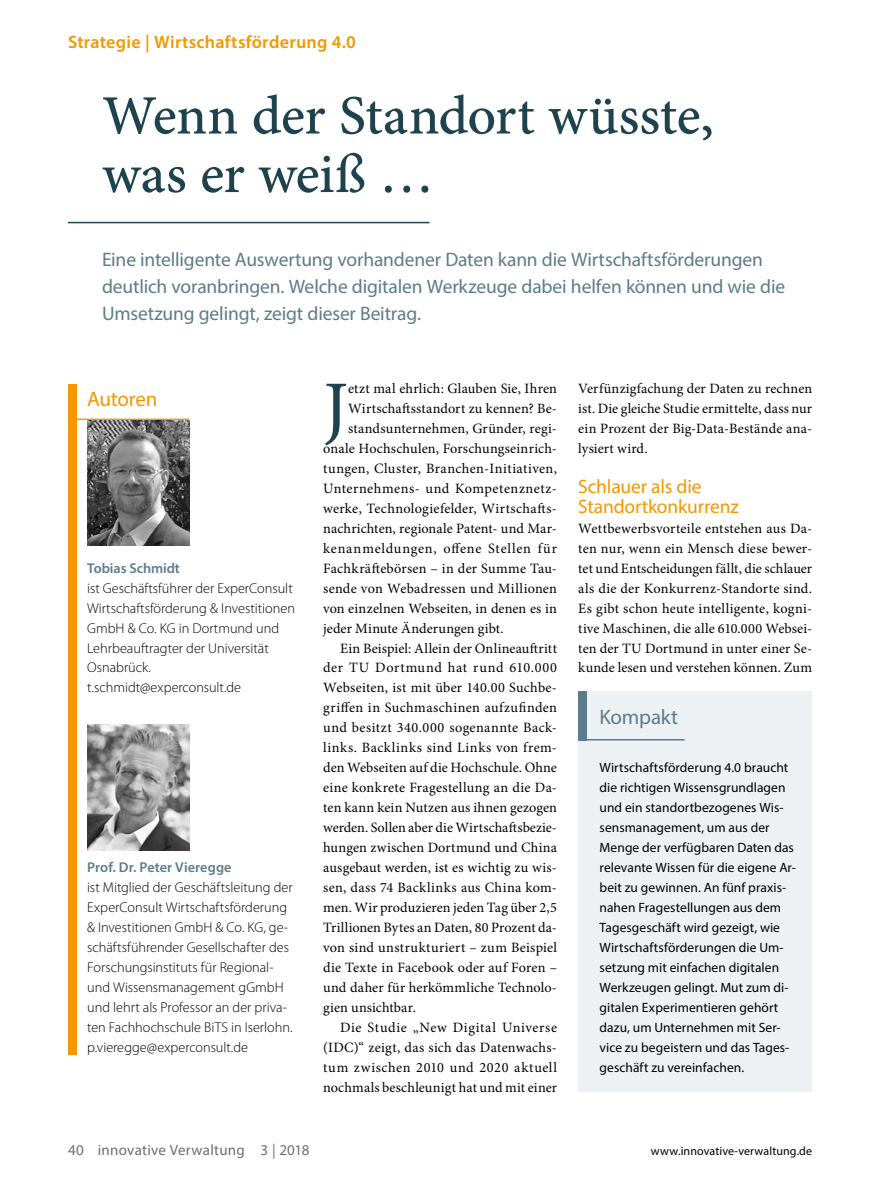
<style>
.page{position:relative;width:893px;height:1187px;background:#fff}
.page>*{position:absolute;margin:0;border:0;box-sizing:border-box;transform-origin:0 0}
.Para_x_Initial{font:75.6px "Minion Pro";color:#1e434f}
.Title_x{font:55.5px/58.5px "Minion Pro Medium Capt";letter-spacing:-.015em;color:#1e434f}
.Box_Heading_Auhtor{font:21px "Myriad Pro";letter-spacing:-.01em;color:#f49700}
.Box_Heading_2{font:21px "Myriad Pro";letter-spacing:-.01em;color:#5d7b8a}
.Trailer_x{font:19.5px/27px "Myriad Pro";letter-spacing:-.005em;color:#5d7b8a}
.Section_Heading_1_x{font:19.5px/20px "Myriad Pro";letter-spacing:-.01em;color:#f49700}
.Category_x{font:600 18px "Myriad Pro";letter-spacing:.015em;color:#f49700}
.NoXML_Fußzeile{font:15px "Myriad Pro";letter-spacing:.02em;color:#6e6e6e}
.NoXML_Pagina{font:15px "Myriad Pro";color:#6e6e6e}
.Para_Indent{font:14.25px/20px "Minion Pro";letter-spacing:.01em;color:#000;text-align:justify}
.Para_Box_Author{font:300 14.25px/20px "Myriad Pro";color:#000}
.Para_x_Initial-2{font:14.25px "Minion Pro";letter-spacing:.015em;color:#000}
.Para_x{font:14.25px/20px "Minion Pro";letter-spacing:.005em;color:#000;text-align:justify}
.Para_x_Initial-3{font:14.25px "Minion Pro";letter-spacing:.05em;color:#000}
.Para_x_Initial-4{font:14.25px "Minion Pro";letter-spacing:.035em;color:#000}
.Para_Box_Author-2{font:600 14.25px "Myriad Pro";letter-spacing:.005em;color:#5d7b8a}
.Para_Box{font:13.5px/20px "Myriad Pro";letter-spacing:.005em;color:#000}
.NoXML_Fußzeile-2{font:12px "Myriad Pro";letter-spacing:.005em;color:#000}
.s1{font-weight:600;color:#5d7b8a}
</style>
<div class="page">
<hr style="left:68px;top:222px;width:361px;height:1px;background:#1e434f">
<hr style="left:74px;top:418px;width:115px;height:2px;background:#f49700">
<div style="left:68px;top:384px;width:9px;height:670px;background:#f49700"></div>
<img style="left:87px;top:420px;width:102px;height:125px">
<img style="left:87px;top:724px;width:102px;height:126px">
<div style="left:578px;top:691px;width:234px;height:400px;background:#edf1f4"></div>
<hr style="left:587px;top:739px;width:98px;height:1px;background:#5d7b8a">
<div style="left:578px;top:691px;width:9px;height:49px;background:#5d7b8a"></div>
<p class="Category_x" style="left:68px;top:30px;width:289px">Strategie | Wirtschaftsförderung 4.0</p>
<p class="Title_x" style="left:102px;top:89px;width:613px">Wenn der Standort wüsste, was er weiß …</p>
<p class="Trailer_x" style="left:102px;top:245px;width:685px">Eine intelligente Auswertung vorhandener Daten kann die Wirtschaftsförderungen deutlich voranbringen. Welche digitalen Werkzeuge dabei helfen können und wie die<br>Umsetzung gelingt, zeigt dieser Beitrag.</p>
<p class="Box_Heading_Auhtor" style="left:87px;top:386px;width:72px">Autoren</p>
<p class="Para_Box_Author" style="left:87px;top:558px;width:209px"><span class="s1">Tobias Schmidt<br></span>ist Geschäftsführer der ExperConsult<br>Wirtschaftsförderung &amp; Investitionen<br>GmbH &amp; Co. KG in Dortmund und<br>Lehrbeauftragter der Universität<br>Osnabrück. t.schmidt@experconsult.de</p>
<p class="Para_Box_Author-2" style="left:87px;top:858px;width:146px">Prof. Dr. Peter Vieregge</p>
<p class="Para_Box_Author" style="left:87px;top:877px;width:207px">ist Mitglied der Geschäftsleitung der ExperConsult Wirtschaftsförderung &amp; Investitionen GmbH &amp; Co. KG, ge&shy;schäftsführender Gesellschafter des Forschungsinstituts für Regional&shy;und Wissensmanagement gGmbH und lehrt als Professor an der priva&shy;ten Fachhochschule BiTS in Iserlohn.</p>
<p class="Para_Box_Author" style="left:87px;top:1037px;width:162px">p.vieregge@experconsult.de</p>
<p class="Para_x_Initial" style="left:323px;top:358px;width:26px">J</p>
<p class="Para_x_Initial-2" style="left:348px;top:379px;width:210px">etzt mal ehrlich: Glauben Sie, Ihren</p>
<p class="Para_x_Initial-2" style="left:348px;top:399px;width:210px">Wirtschaftsstandort zu kennen? Be-</p>
<p class="Para_x_Initial-2" style="left:348px;top:419px;width:210px">standsunternehmen, Gründer, regi-</p>
<p class="Para_x_Initial-2" style="left:323px;top:439px;width:235px">onale Hochschulen, Forschungseinrich-</p>
<p class="Para_x_Initial-2" style="left:323px;top:458px;width:235px">tungen, Cluster, Branchen-Initiativen,</p>
<p class="Para_x_Initial-4" style="left:323px;top:478px;width:235px">Unternehmens- und Kompetenznetz-</p>
<p class="Para_x_Initial-2" style="left:323px;top:498px;width:235px">werke, Technologiefelder, Wirtschafts-</p>
<p class="Para_x_Initial-2" style="left:323px;top:518px;width:235px">nachrichten, regionale Patent- und Mar-</p>
<p class="Para_x_Initial-3" style="left:323px;top:538px;width:235px">kenanmeldungen, offene Stellen für</p>
<p class="Para_x_Initial-2" style="left:323px;top:558px;width:235px">Fachkräftebörsen – in der Summe Tau-</p>
<p class="Para_x_Initial-2" style="left:323px;top:578px;width:235px">sende von Webadressen und Millionen</p>
<p class="Para_x_Initial-2" style="left:323px;top:598px;width:235px">von einzelnen Webseiten, in denen es in</p>
<p class="Para_x_Initial-2" style="left:323px;top:618px;width:182px">jeder Minute Änderungen gibt.</p>
<p class="Para_Indent" style="left:323px;top:638px;width:235px;text-indent:17px">Ein Beispiel: Allein der Onlineauftritt der TU Dortmund hat rund 610.000<br>Webseiten, ist mit über 140.00 Suchbe&shy;griffen in Suchmaschinen aufzufinden und besitzt 340.000 sogenannte Back&shy;links. Backlinks sind Links von frem&shy;den Webseiten auf die Hochschule. Ohne eine konkrete Fragestellung an die Da&shy;ten kann kein Nutzen aus ihnen gezogen werden. Sollen aber die Wirtschaftsbezie&shy;hungen zwischen Dortmund und China ausgebaut werden, ist es wichtig zu wis&shy;sen, dass 74 Backlinks aus China kom&shy;men. Wir produzieren jeden Tag über 2,5<br>Trillionen Bytes an Daten, 80 Prozent da&shy;von sind unstrukturiert – zum Beispiel die Texte in Facebook oder auf Foren – und daher für herkömmliche Technolo&shy;gien unsichtbar.</p>
<p class="Para_Indent" style="left:323px;top:1017px;width:235px;text-indent:17px">Die Studie „New Digital Universe (IDC)“ zeigt, das sich das Datenwachs&shy;tum zwischen 2010 und 2020 aktuell nochmals beschleunigt hat und mit einer</p>
<p class="Para_Indent" style="left:578px;top:378px;width:235px">Verfünzigfachung der Daten zu rechnen ist. Die gleiche Studie ermittelte, dass nur ein Prozent der Big-Data-Bestände ana&shy;lysiert wird.</p>
<p class="Section_Heading_1_x" style="left:578px;top:476px;width:162px">Schlauer als die<br>Standortkonkurrenz</p>
<p class="Para_x" style="left:578px;top:518px;width:235px">Wettbewerbsvorteile entstehen aus Da&shy;ten nur, wenn ein Mensch diese bewer&shy;tet und Entscheidungen fällt, die schlauer als die der Konkurrenz-Standorte sind.<br>Es gibt schon heute intelligente, kogni&shy;tive Maschinen, die alle 610.000 Websei&shy;ten der TU Dortmund in unter einer Se&shy;kunde lesen und verstehen können. Zum</p>
<p class="Box_Heading_2" style="left:600px;top:703px;width:80px">Kompakt</p>
<p class="Para_Box" style="left:600px;top:757px;width:198px">Wirtschaftsförderung 4.0 braucht die richtigen Wissensgrundlagen und ein standortbezogenes Wis&shy;sensmanagement, um aus der<br>Menge der verfügbaren Daten das relevante Wissen für die eigene Ar&shy;beit zu gewinnen. An fünf praxis&shy;nahen Fragestellungen aus dem<br>Tagesgeschäft wird gezeigt, wie<br>Wirtschaftsförderungen die Um&shy;setzung mit einfachen digitalen<br>Werkzeugen gelingt. Mut zum di&shy;gitalen Experimentieren gehört dazu, um Unternehmen mit Ser&shy;vice zu begeistern und das Tages&shy;geschäft zu vereinfachen.</p>
<p class="NoXML_Pagina" style="left:68px;top:1140px;width:17px">40</p>
<p class="NoXML_Fußzeile" style="left:98px;top:1140px;width:213px">innovative Verwaltung 3 | 2018</p>
<p class="NoXML_Fußzeile-2" style="left:651px;top:1143px;width:163px">www.innovative-verwaltung.de</p>
</div>
